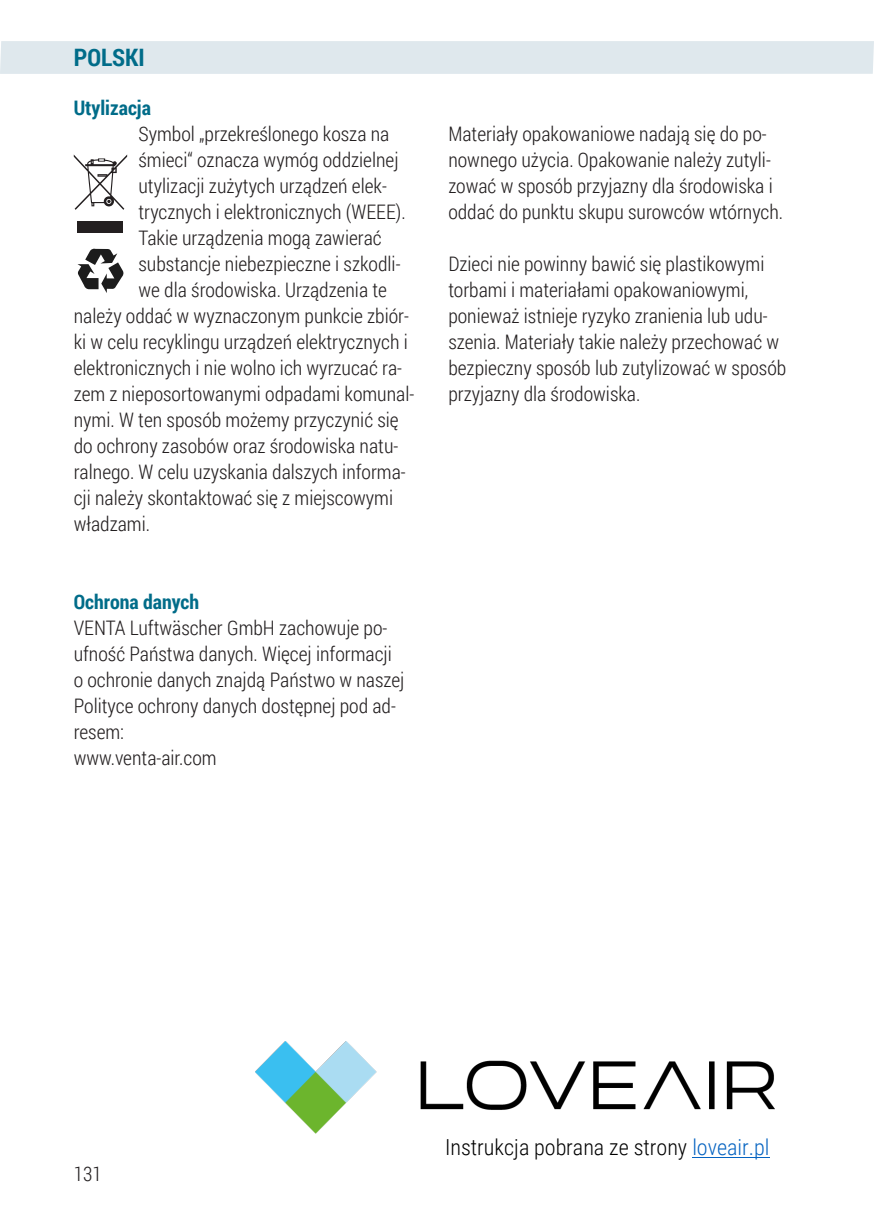
<style>
.page{position:relative;width:874px;height:1225px;background:#fff}
.page>*{position:absolute;margin:0;border:0;box-sizing:border-box;transform-origin:0 0}
.t1{font:700 24px "Roboto Condensed";color:#006c89}
.t2{font:300 22px "Roboto Condensed";color:#000}
.t3{font:300 20px/26px "Roboto Condensed";color:#231f20}
.t4{font:700 20px "Roboto Condensed";color:#006c89}
.s1{color:#0563c1}
</style>
<div class="page">
<div style="left:0;top:41px;width:873px;height:33px;background:#dfe8ed"></div>
<svg style="left:74px;top:155px;width:53px;height:55px"></svg>
<div style="left:78px;top:221px;width:45px;height:11px;background:#231f20"></div>
<svg style="left:77px;top:249px;width:46px;height:44px"></svg>
<hr style="left:692px;top:1156px;width:77px;height:1px;background:#0563c1">
<img style="left:255px;top:1042px;width:519px;height:91px">
<p class="t1" style="left:74px;top:41px;width:73px">POLSKI</p>
<p class="t4" style="left:74px;top:94px;width:79px">Utylizacja</p>
<p class="t3" style="left:138px;top:120px;width:252px">Symbol „przekreślonego kosza na</p>
<p class="t3" style="left:138px;top:146px;width:261px">śmieci“ oznacza wymóg oddzielnej</p>
<p class="t3" style="left:138px;top:172px;width:250px">utylizacji zużytych urządzeń elek-</p>
<p class="t3" style="left:138px;top:198px;width:268px">trycznych i elektronicznych (WEEE).</p>
<p class="t3" style="left:138px;top:224px;width:244px">Takie urządzenia mogą zawierać</p>
<p class="t3" style="left:138px;top:250px;width:263px">substancje niebezpieczne i szkodli-</p>
<p class="t3" style="left:138px;top:276px;width:250px">we dla środowiska. Urządzenia te</p>
<p class="t3" style="left:74px;top:302px;width:336px">należy oddać w wyznaczonym punkcie zbiór-</p>
<p class="t3" style="left:74px;top:328px;width:335px">ki w celu recyklingu urządzeń elektrycznych i</p>
<p class="t3" style="left:74px;top:354px;width:329px">elektronicznych i nie wolno ich wyrzucać ra-</p>
<p class="t3" style="left:74px;top:380px;width:342px">zem z nieposortowanymi odpadami komunal-</p>
<p class="t3" style="left:74px;top:406px;width:326px">nymi. W ten sposób możemy przyczynić się</p>
<p class="t3" style="left:74px;top:432px;width:326px">do ochrony zasobów oraz środowiska natu-</p>
<p class="t3" style="left:74px;top:458px;width:333px">ralnego. W celu uzyskania dalszych informa-</p>
<p class="t3" style="left:74px;top:484px;width:321px">cji należy skontaktować się z miejscowymi</p>
<p class="t3" style="left:74px;top:510px;width:78px">władzami.</p>
<p class="t4" style="left:74px;top:588px;width:127px">Ochrona danych</p>
<p class="t3" style="left:74px;top:614px;width:332px">VENTA Luftwäscher GmbH zachowuje po&shy;ufność Państwa danych. Więcej informacji o ochronie danych znajdą Państwo w naszej<br>Polityce ochrony danych dostępnej pod ad&shy;resem:<br>www.venta-air.com</p>
<p class="t3" style="left:448px;top:120px;width:336px">Materiały opakowaniowe nadają się do po&shy;nownego użycia. Opakowanie należy zutyli&shy;zować w sposób przyjazny dla środowiska i oddać do punktu skupu surowców wtórnych.</p>
<p class="t3" style="left:448px;top:250px;width:339px">Dzieci nie powinny bawić się plastikowymi torbami i materiałami opakowaniowymi, ponieważ istnieje ryzyko zranienia lub udu&shy;szenia. Materiały takie należy przechować w bezpieczny sposób lub zutylizować w sposób przyjazny dla środowiska.</p>
<p class="t3" style="left:74px;top:1160px;width:30px">131</p>
<p class="t2" style="left:445px;top:1134px;width:326px">Instrukcja pobrana ze strony <span class="s1">loveair.pl</span></p>
</div>
